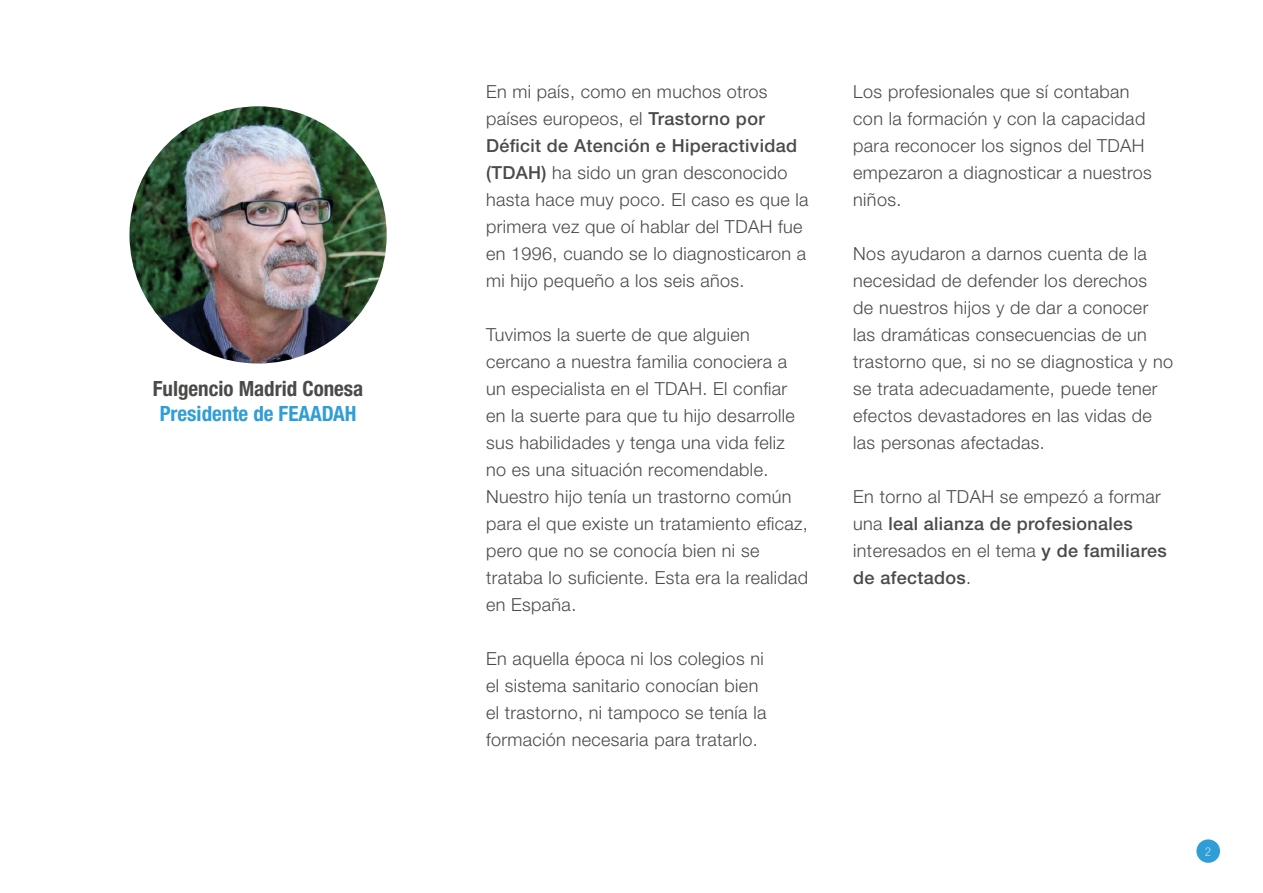
<style>
.page{position:relative;width:1263px;height:893px;background:#fff}
.page>*{position:absolute;margin:0;border:0;box-sizing:border-box;transform-origin:0 0}
.t1{font:700 condensed 21px "Helvetica Neue LT Std";color:#4a4a49}
.t2{font:700 condensed 21px "Helvetica Neue LT Std";color:#309ed6}
.t3{font:300 18px/27px "Helvetica Neue LT Std";letter-spacing:.02em;color:#4a4a49}
.t4{font:100 condensed 12px "Helvetica Neue LT Std";color:#fff}
.s1{font-weight:500}
</style>
<div class="page">
<div style="left:1196px;top:839px;width:24px;height:24px;background:#309ed6;border-radius:50%"></div>
<img style="left:129px;top:106px;width:258px;height:257px;border-radius:129px">
<p class="t1" style="left:153px;top:376px;width:212px">Fulgencio Madrid Conesa</p>
<p class="t2" style="left:160px;top:401px;width:198px">Presidente de FEAADAH</p>
<p class="t3" style="left:486px;top:78px;width:324px">En mi país, como en muchos otros países europeos, el <span class="s1">Trastorno por Déficit de Atención e Hiperactividad (TDAH)</span> ha sido un gran desconocido hasta hace muy poco. El caso es que la primera vez que oí hablar del TDAH fue en 1996, cuando se lo diagnosticaron a mi hijo pequeño a los seis años.</p>
<p class="t3" style="left:486px;top:321px;width:324px">Tuvimos la suerte de que alguien cercano a nuestra familia conociera a un especialista en el TDAH. El confiar en la suerte para que tu hijo desarrolle sus habilidades y tenga una vida feliz no es una situación recomendable.<br>Nuestro hijo tenía un trastorno común para el que existe un tratamiento eficaz, pero que no se conocía bien ni se trataba lo suficiente. Esta era la realidad en España.</p>
<p class="t3" style="left:486px;top:645px;width:282px">En aquella época ni los colegios ni el sistema sanitario conocían bien el trastorno, ni tampoco se tenía la formación necesaria para tratarlo.</p>
<p class="t3" style="left:853px;top:78px;width:300px">Los profesionales que sí contaban con la formación y con la capacidad para reconocer los signos del TDAH empezaron a diagnosticar a nuestros niños.</p>
<p class="t3" style="left:853px;top:240px;width:321px">Nos ayudaron a darnos cuenta de la necesidad de defender los derechos<br>de nuestros hijos y de dar a conocer las dramáticas consecuencias de un trastorno que, si no se diagnostica y no se trata adecuadamente, puede tener efectos devastadores en las vidas de las personas afectadas.</p>
<p class="t3" style="left:853px;top:483px;width:315px">En torno al TDAH se empezó a formar una <span class="s1">leal alianza de profesionales </span>interesados en el tema <span class="s1">y de familiares de afectados</span>.</p>
<p class="t4" style="left:1205px;top:845px;width:7px">2</p>
</div>
